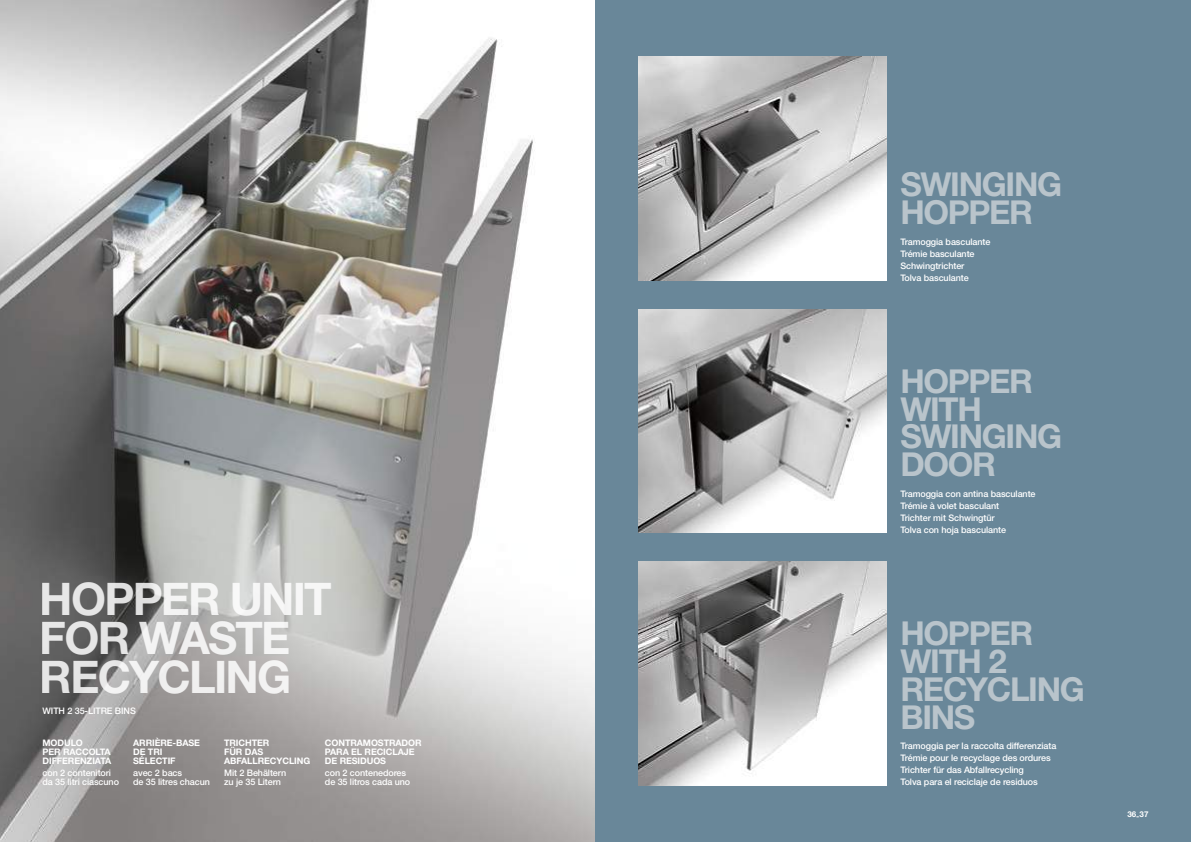
<style>
.page{position:relative;width:1191px;height:842px;background:#fff}
.page>*{position:absolute;margin:0;border:0;box-sizing:border-box;transform-origin:0 0}
.t1{font:700 45px/39px "Helvetica Neue LT Std";letter-spacing:-.04em;color:#fff}
.t2{font:700 33px/27.9px "Helvetica Neue LT Std";letter-spacing:-.04em;color:#b9c4cb}
.t3{font:500 9px/12px "Helvetica Neue LT Std";letter-spacing:-.01em;color:#fff}
.t4{font:700 9px/9px "Helvetica Neue LT Std";letter-spacing:-.01em;color:#fff}
.t5{font:700 8px "Helvetica Neue LT Std";color:#fff}
</style>
<div class="page">
<img style="left:0;top:0;width:595px;height:842px">
<div style="left:595px;top:0;width:596px;height:842px;background:#698799"></div>
<img style="left:638px;top:57px;width:248px;height:224px">
<img style="left:638px;top:309px;width:248px;height:224px">
<img style="left:638px;top:561px;width:248px;height:224px">
<h1 class="t1" style="left:40px;top:579px;width:294px">HOPPER UNIT<br>FOR WASTE<br>RECYCLING</h1>
<p class="t3" style="left:43px;top:705px;width:95px">WITH 2 35-LITRE BINS</p>
<p class="t4" style="left:43px;top:738px;width:70px">MODULO<br>PER RACCOLTA<br>DIFFERENZIATA</p>
<p class="t3" style="left:43px;top:768px;width:78px;line-height:9px">con 2 contenitori da 35 litri ciascuno</p>
<p class="t4" style="left:133px;top:738px;width:68px">ARRIÈRE-BASE<br>DE TRI<br>SÉLECTIF</p>
<p class="t3" style="left:133px;top:768px;width:78px;line-height:9px">avec 2 bacs<br>de 35 litres chacun</p>
<p class="t4" style="left:224px;top:738px;width:88px">TRICHTER<br>FÜR DAS<br>ABFALLRECYCLING</p>
<p class="t3" style="left:224px;top:768px;width:64px;line-height:9px">Mit 2 Behältern zu je 35 Litern</p>
<p class="t4" style="left:325px;top:738px;width:98px">CONTRAMOSTRADOR<br>PARA EL RECICLAJE<br>DE RESIDUOS</p>
<p class="t3" style="left:325px;top:768px;width:87px;line-height:9px">con 2 contenedores de 35 litros cada uno</p>
<h2 class="t2" style="left:900px;top:170px;width:163px">SWINGING<br>HOPPER</h2>
<p class="t3" style="left:900px;top:235px;width:92px">Tramoggia basculante<br>Trémie basculante<br>Schwingtrichter<br>Tolva basculante</p>
<h2 class="t2" style="left:900px;top:366px;width:163px">HOPPER<br>WITH<br>SWINGING<br>DOOR</h2>
<p class="t3" style="left:900px;top:488px;width:137px">Tramoggia con antina basculante<br>Trémie à volet basculant<br>Trichter mit Schwingtür<br>Tolva con hoja basculante</p>
<h2 class="t2" style="left:900px;top:619px;width:186px">HOPPER<br>WITH 2<br>RECYCLING<br>BINS</h2>
<p class="t3" style="left:900px;top:740px;width:157px">Tramoggia per la raccolta differenziata Trémie pour le recyclage des ordures Trichter für das Abfallrecycling<br>Tolva para el reciclaje de residuos</p>
<p class="t5" style="left:1127px;top:809px;width:23px">36-37</p>
</div>
